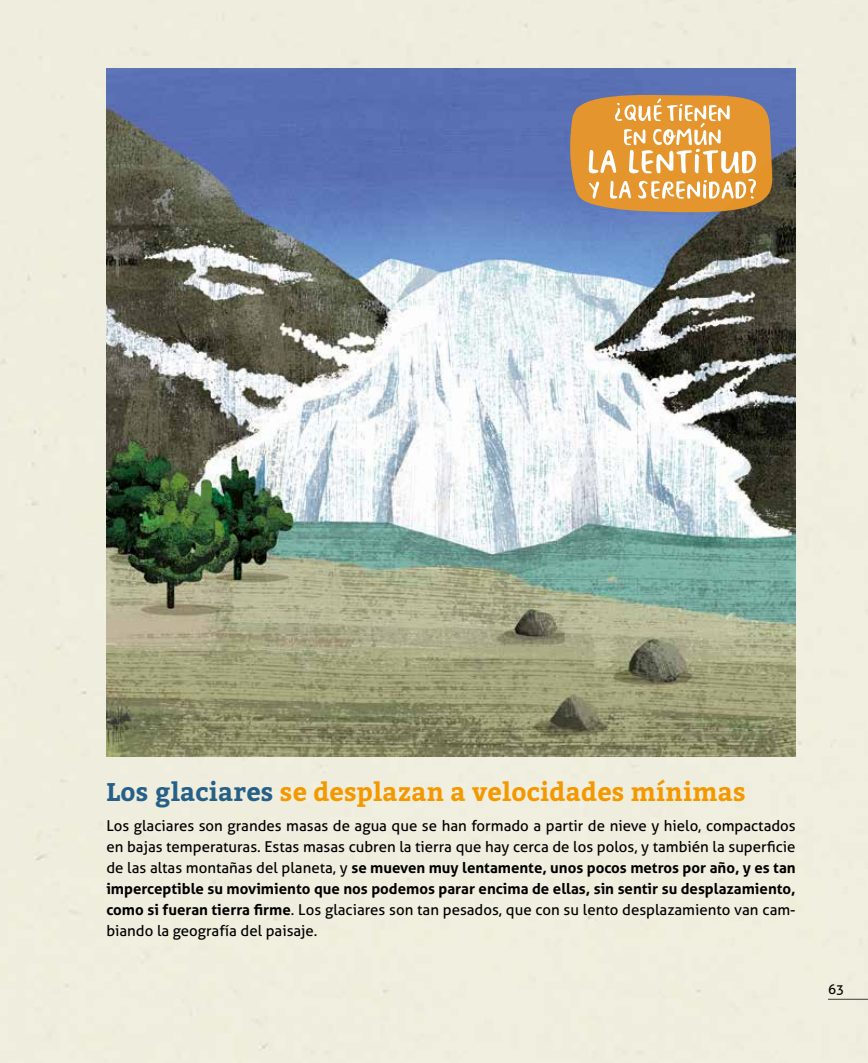
<style>
.page{position:relative;width:868px;height:1063px;background:#fff}
.page>*{position:absolute;margin:0;border:0;box-sizing:border-box;transform-origin:0 0}
.t1{font:700 25.5px "Bitter";letter-spacing:.01em;color:#f49800}
.t2{font:15px/21px "Aller";color:#000;text-align:justify}
.t3{font:13.5px "Aller";color:#000}
.s1{color:#266088}
.s2{font-weight:700}
</style>
<div class="page">
<div style="left:0;top:0;width:867px;height:1063px;background:#efedde"></div>
<hr style="left:827px;top:999px;width:40px;height:1px;background:#000">
<img style="left:106px;top:68px;width:689px;height:689px">
<svg style="left:568px;top:93px;width:204px;height:120px;background:#d8a15a"></svg>
<h1 class="t1" style="left:106px;top:776px;width:640px"><span class="s1">Los glaciares</span> se desplazan a velocidades mínimas</h1>
<p class="t2" style="left:106px;top:815px;width:690px">Los glaciares son grandes masas de agua que se han formado a partir de nieve y hielo, compactados en bajas temperaturas. Estas masas cubren la tierra que hay cerca de los polos, y también la superficie de las altas montañas del planeta, y <span class="s2">se mueven muy lentamente, unos pocos metros por año, y es tan imperceptible su movimiento que nos podemos parar encima de ellas, sin sentir su desplazamiento, como si fueran tierra firme</span>. Los glaciares son tan pesados, que con su lento desplazamiento van cam&shy;biando la geografía del paisaje.</p>
<p class="t3" style="left:827px;top:981px;width:18px">63</p>
</div>
